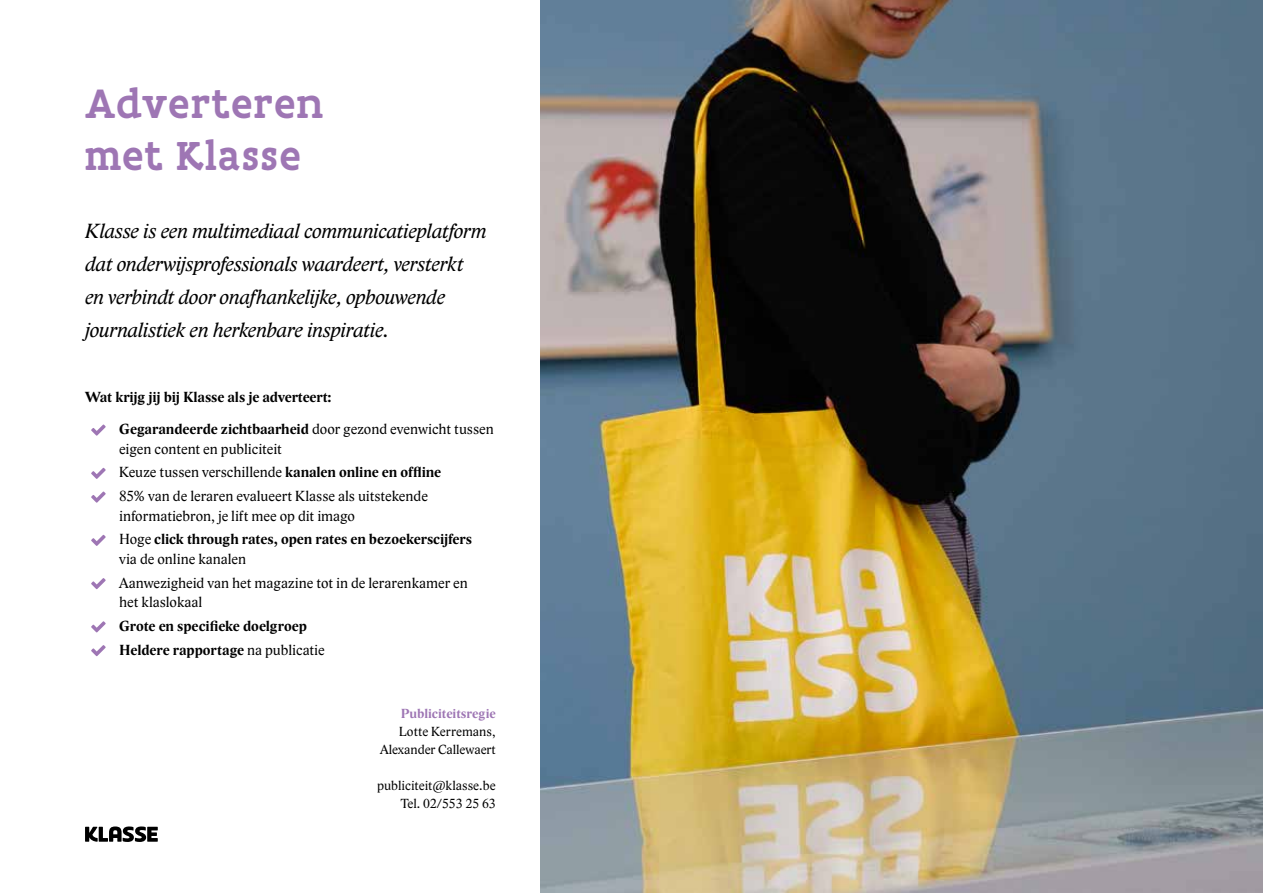
<style>
.page{position:relative;width:1263px;height:893px;background:#fff}
.page>*{position:absolute;margin:0;border:0;box-sizing:border-box;transform-origin:0 0}
.t1{font:500 43.5px/52.2px "Flanders Art Serif";letter-spacing:.025em;color:#9e76b4}
.t2{font:italic 21px/33px "Lido STF";letter-spacing:-.015em;color:#000}
.t3{font:700 15px/23.7px "Lido STF";color:#000}
.t4{font:15px/23.7px "Lido STF";color:#000}
.t5{font:13.5px/18px "Lido STF";color:#000;text-align:right}
.t6{font:700 13.5px "Lido STF";letter-spacing:.005em;color:#9e76b4}
.s1{font-weight:400}
.s2{font-weight:700}
</style>
<div class="page">
<svg style="left:85px;top:826px;width:73px;height:16px"></svg>
<svg style="left:91px;top:425px;width:15px;height:11px"></svg>
<svg style="left:91px;top:468px;width:15px;height:11px"></svg>
<svg style="left:91px;top:492px;width:15px;height:11px"></svg>
<svg style="left:91px;top:535px;width:15px;height:11px"></svg>
<svg style="left:91px;top:578px;width:15px;height:11px"></svg>
<svg style="left:91px;top:621px;width:15px;height:11px"></svg>
<svg style="left:91px;top:645px;width:15px;height:11px"></svg>
<img style="left:540px;top:0;width:723px;height:893px">
<h1 class="t1" style="left:85px;top:77px;width:240px">Adverteren met Klasse</h1>
<h2 class="t2" style="left:85px;top:215px;width:403px">Klasse is een multimediaal communicatieplatform dat onderwijsprofessionals waardeert, versterkt en verbindt door onafhankelijke, opbouwende journalistiek en herkenbare inspiratie.</h2>
<p class="t3" style="left:119px;top:381px;width:376px;line-height:32.2px;text-indent:-34px">Wat krijg jij bij Klasse als je adverteert:<br>Gegarandeerde zichtbaarheid <span class="s1">door gezond evenwicht tussen</span></p>
<p class="t4" style="left:119px;top:437px;width:324px">eigen content en publiciteit<br>Keuze tussen verschillende <span class="s2">kanalen online en offline<br></span>85% van de leraren evalueert Klasse als uitstekende</p>
<p class="t3" style="left:119px;top:504px;width:355px"><span class="s1">informatiebron, je lift mee op dit imago<br>Hoge</span> click through rates, open rates en bezoekerscijfers</p>
<p class="t4" style="left:119px;top:547px;width:350px">via de online kanalen<br>Aanwezigheid van het magazine tot in de lerarenkamer en</p>
<p class="t4" style="left:119px;top:590px;width:85px">het klaslokaal</p>
<p class="t3" style="left:119px;top:614px;width:207px">Grote en specifieke doelgroep<br>Heldere rapportage <span class="s1">na publicatie</span></p>
<p class="t6" style="left:401px;top:705px;width:96px">Publiciteitsregie</p>
<p class="t5" style="left:380px;top:722px;width:117px">Lotte Kerremans,<br>Alexander Callewaert</p>
<p class="t5" style="left:377px;top:776px;width:120px">publiciteit@klasse.be<br>Tel. 02/553 25 63</p>
</div>
